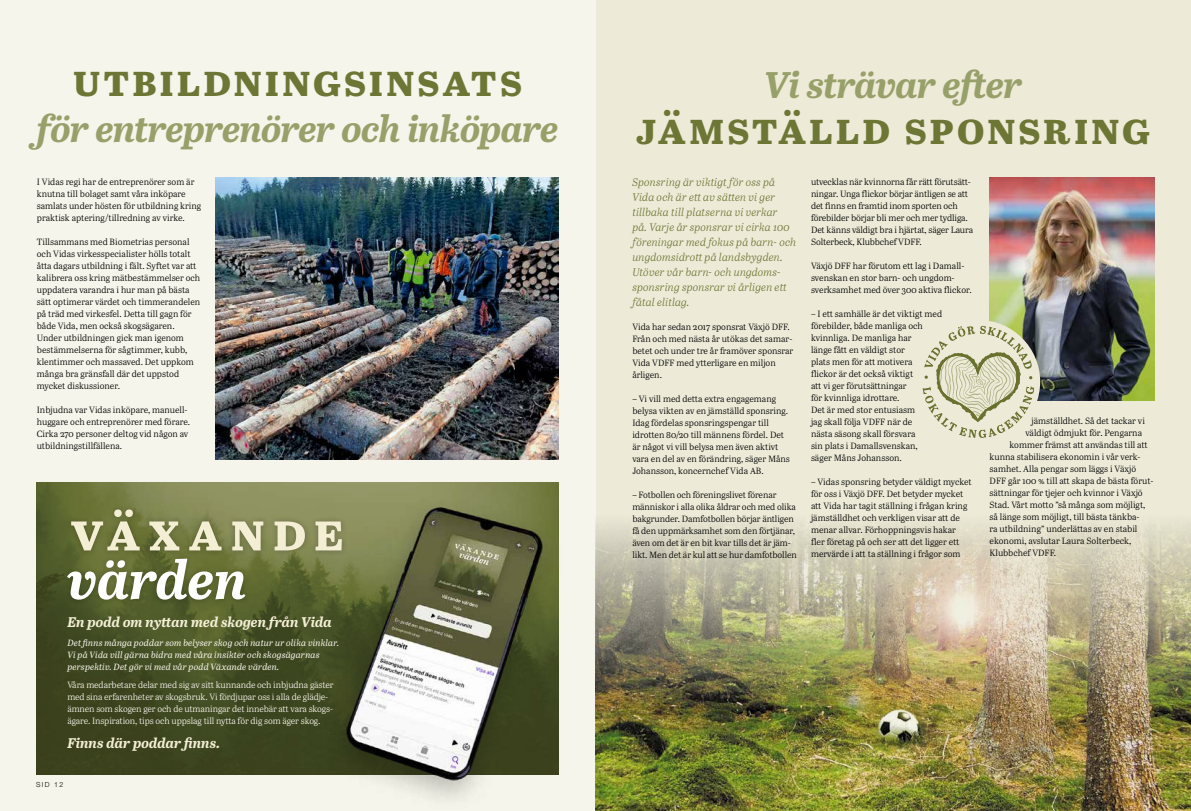
<style>
.page{position:relative;width:1191px;height:811px;background:#fff}
.page>*{position:absolute;margin:0;border:0;box-sizing:border-box;transform-origin:0 0}
.t1{font:700 53.9px "Abril Text";letter-spacing:.15em;color:#f4eed5}
.t2{font:italic 700 53.9px "Abril Text";color:#fff}
.t3{font:700 45px "Abril Text";letter-spacing:.045em;color:#6d7634}
.t4{font:italic 700 37px "Abril Text";letter-spacing:-.02em;color:#98a06a}
.t5{font:italic 700 14px "Abril Text";color:#f4eed5}
.t6{font:italic 11px/15px "Abril Text Lt";color:#6d7634}
.t7{font:9px/12px "Abril Text Lt";color:#000}
.t8{font:9px/12px "Abril Text Lt";letter-spacing:-.01em;color:#f6f5eb}
.t9{font:italic 9px/12px "Abril Text";letter-spacing:.01em;color:#f6f5eb}
.t10{font:300 7px "Helvetica Neue LT Std";color:#000}
.t11{font:300 7px "Helvetica Neue LT Std";color:#f6f5eb}
</style>
<div class="page">
<div style="left:0;top:0;width:595px;height:811px;background:#f6f5eb"></div>
<img style="left:595px;top:0;width:596px;height:811px">
<img style="left:989px;top:178px;width:165px;height:222px">
<div style="left:916px;top:320px;width:124px;height:123px;background:#edebd8;border-radius:50%"></div>
<svg style="left:922px;top:326px;width:112px;height:112px"></svg>
<img style="left:215px;top:178px;width:343px;height:282px">
<img style="left:36px;top:482px;width:272px;height:292px">
<div style="left:61px;top:503px;width:287px;height:103px;background:#000;opacity:.25"></div>
<img style="left:308px;top:482px;width:251px;height:317px">
<h2 class="t3" style="left:73px;top:47px;width:451px">utbildningsinsats</h2>
<h3 class="t4" style="left:37px;top:102px;width:523px">för entreprenörer och inköpare</h3>
<p class="t7" style="left:37px;top:175px;width:166px">I Vidas regi har de entreprenörer som är knutna till bolaget samt våra inköpare samlats under hösten för utbildning kring praktisk aptering/tillredning av virke.</p>
<p class="t7" style="left:37px;top:235px;width:165px">Tillsammans med Biometrias personal och Vidas virkesspecialister hölls totalt åtta dagars utbildning i fält. Syftet var att kalibrera oss kring mätbestämmelser och uppdatera varandra i hur man på bästa sätt optimerar värdet och timmerandelen på träd med virkesfel. Detta till gagn för både Vida, men också skogsägaren.<br>Under utbildningen gick man igenom bestämmelserna för sågtimmer, kubb, klentimmer och massaved. Det uppkom många bra gränsfall där det uppstod mycket diskussioner.</p>
<p class="t7" style="left:37px;top:403px;width:155px">Inbjudna var Vidas inköpare, manuell&shy;huggare och entreprenörer med förare.<br>Cirka 270 personer deltog vid någon av utbildningstillfällena.</p>
<h1 class="t1" style="left:71px;top:491px;width:275px">växande</h1>
<h1 class="t2" style="left:67px;top:541px;width:181px">värden</h1>
<h3 class="t5" style="left:67px;top:611px;width:266px">En podd om nyttan med skogen från Vida</h3>
<p class="t9" style="left:67px;top:636px;width:273px">Det finns många poddar som belyser skog och natur ur olika vinklar.<br>Vi på Vida vill gärna bidra med våra insikter och skogsägarnas perspektiv. Det gör vi med vår podd Växande värden.</p>
<p class="t8" style="left:67px;top:679px;width:268px">Våra medarbetare delar med sig av sitt kunnande och inbjudna gäster med sina erfarenheter av skogsbruk. Vi fördjupar oss i alla de glädje&shy;ämnen som skogen ger och de utmaningar det innebär att vara skogs&shy;ägare. Inspiration, tips och uppslag till nytta för dig som äger skog.</p>
<h3 class="t5" style="left:67px;top:733px;width:154px">Finns där poddar finns.</h3>
<h3 class="t4" style="left:764px;top:58px;width:260px">Vi strävar efter</h3>
<h2 class="t3" style="left:636px;top:94px;width:516px">jämställd sponsring</h2>
<p class="t6" style="left:632px;top:174px;width:165px">Sponsring är viktigt för oss på<br>Vida och är ett av sätten vi ger tillbaka till platserna vi verkar<br>på. Varje år sponsrar vi cirka 100 föreningar med fokus på barn- och ungdomsidrott på landsbygden.<br>Utöver vår barn- och ungdoms&shy;sponsring sponsrar vi årligen ett fåtal elitlag.</p>
<p class="t7" style="left:632px;top:321px;width:163px">Vida har sedan 2017 sponsrat Växjö DFF.<br>Från och med nästa år utökas det samar&shy;betet och under tre år framöver sponsrar<br>Vida VDFF med ytterligare en miljon årligen.</p>
<p class="t7" style="left:632px;top:393px;width:159px">– Vi vill med detta extra engagemang belysa vikten av en jämställd sponsring.<br>Idag fördelas sponsringspengar till idrotten 80/20 till männens fördel. Det är något vi vill belysa men även aktivt vara en del av en förändring, säger Måns Johansson, koncernchef Vida AB.</p>
<p class="t7" style="left:632px;top:489px;width:166px">– Fotbollen och föreningslivet förenar människor i alla olika åldrar och med olika bakgrunder. Damfotbollen börjar äntligen få den uppmärksamhet som den förtjänar, även om det är en bit kvar tills det är jäm&shy;likt. Men det är kul att se hur damfotbollen</p>
<p class="t7" style="left:811px;top:175px;width:164px">utvecklas när kvinnorna får rätt förutsätt&shy;ningar. Unga flickor börjar äntligen se att det finns en framtid inom sporten och förebilder börjar bli mer och mer tydliga.<br>Det känns väldigt bra i hjärtat, säger Laura Solterbeck, Klubbchef VDFF.</p>
<p class="t7" style="left:811px;top:259px;width:162px">Växjö DFF har förutom ett lag i Damall&shy;svenskan en stor barn- och ungdom&shy;sverksamhet med över 300 aktiva flickor.</p>
<p class="t7" style="left:811px;top:307px;width:133px">– I ett samhälle är det viktigt med förebilder, både manliga och kvinnliga. De manliga har<br>länge fått en väldigt stor<br>plats men för att motivera<br>flickor är det också viktigt<br>att vi ger förutsättningar<br>för kvinnliga idrottare.<br>Det är med stor entusiasm<br>jag skall följa VDFF när de<br>nästa säsong skall försvara<br>sin plats i Damallsvenskan,<br>säger Måns Johansson.</p>
<p class="t7" style="left:811px;top:475px;width:162px">– Vidas sponsring betyder väldigt mycket för oss i Växjö DFF. Det betyder mycket att Vida har tagit ställning i frågan kring jämställdhet och verkligen visar att de menar allvar. Förhoppningsvis hakar fler företag på och ser att det ligger ett mervärde i att ta ställning i frågor som</p>
<p class="t7" style="left:1031px;top:415px;width:115px">jämställdhet. Så det tackar vi</p>
<p class="t7" style="left:1025px;top:427px;width:118px">väldigt ödmjukt för. Pengarna</p>
<p class="t7" style="left:1009px;top:439px;width:140px">kommer främst att användas till att</p>
<p class="t7" style="left:989px;top:451px;width:152px">kunna stabilisera ekonomin i vår verk-</p>
<p class="t7" style="left:989px;top:463px;width:148px">samhet. Alla pengar som läggs i Växjö</p>
<p class="t7" style="left:989px;top:475px;width:165px">DFF går 100 % till att skapa de bästa förut-</p>
<p class="t7" style="left:989px;top:487px;width:154px">sättningar för tjejer och kvinnor i Växjö</p>
<p class="t7" style="left:989px;top:499px;width:157px">Stad. Vårt motto ”så många som möjligt,</p>
<p class="t7" style="left:989px;top:511px;width:151px">så länge som möjligt, till bästa tänkba-</p>
<p class="t7" style="left:989px;top:523px;width:149px">ra utbildning” underlättas av en stabil</p>
<p class="t7" style="left:989px;top:535px;width:143px">ekonomi, avslutar Laura Solterbeck,</p>
<p class="t7" style="left:989px;top:547px;width:68px">Klubbchef VDFF.</p>
<p class="t10" style="left:36px;top:780px;width:29px">SID 12</p>
<p class="t11" style="left:1127px;top:780px;width:29px">SID 13</p>
</div>
